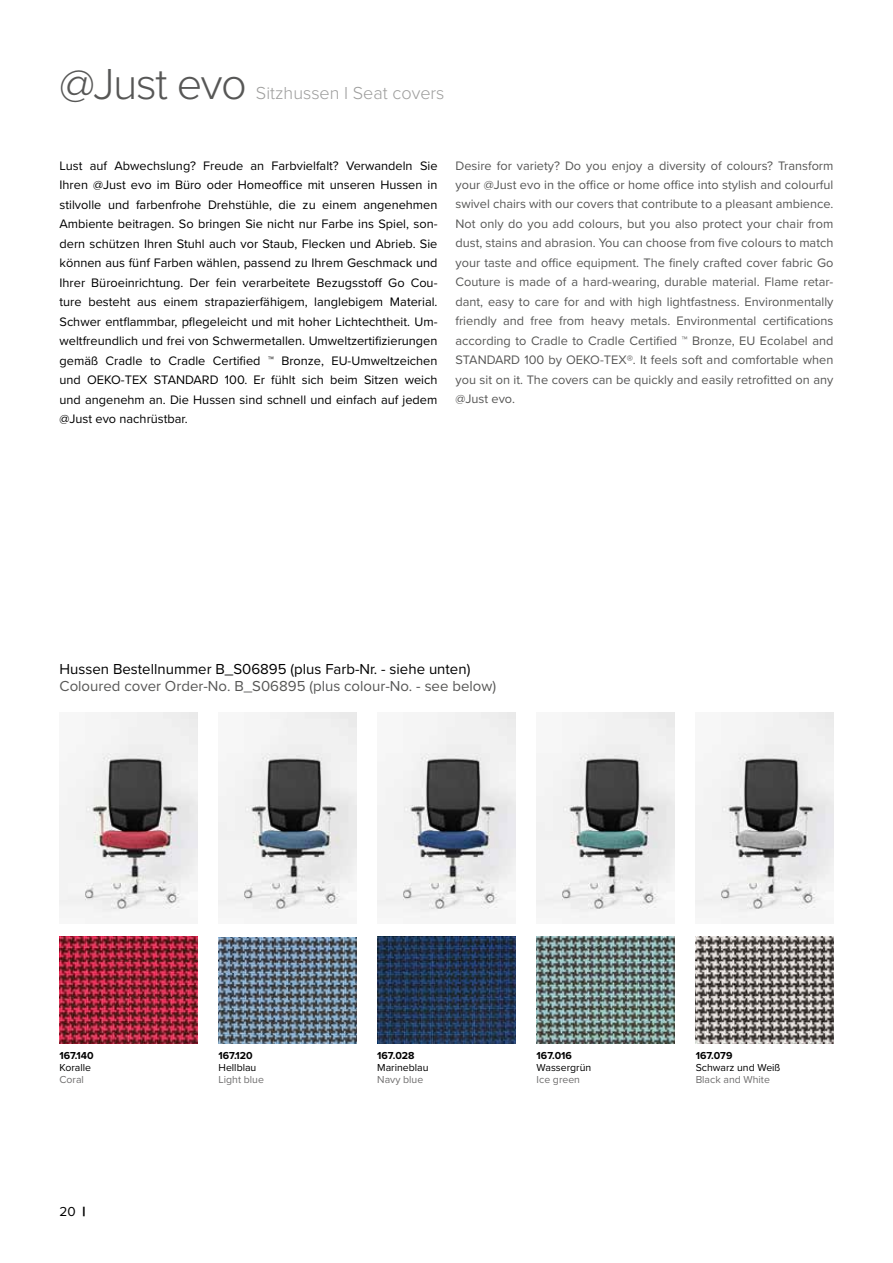
<style>
.page{position:relative;width:893px;height:1263px;background:#fff}
.page>*{position:absolute;margin:0;border:0;box-sizing:border-box;transform-origin:0 0}
.t1{font:300 45px "Proxima Nova";letter-spacing:-.03em;color:#575756}
.t2{font:300 18px "Proxima Nova";color:#9d9d9c}
.t3{font:15px "Proxima Nova";color:#575756}
.t4{font:15px "Proxima Nova";color:#000}
.t5{font:13.5px "Proxima Nova";color:#000}
.t6{font:12.75px/19.5px "Proxima Nova";color:#000;text-align:justify}
.t7{font:12.75px/19.5px "Proxima Nova";color:#575756;text-align:justify}
.t8{font:10.5px "Proxima Nova";color:#000}
.t9{font:10.5px "Proxima Nova";color:#706f6f}
.t10{font:700 10.5px "Proxima Nova";color:#000}
.s1{font-weight:900}
</style>
<div class="page">
<img style="left:60px;top:937px;width:137px;height:106px">
<img style="left:219px;top:937px;width:137px;height:107px">
<img style="left:377px;top:937px;width:138px;height:106px">
<img style="left:696px;top:937px;width:137px;height:106px">
<img style="left:537px;top:937px;width:137px;height:106px">
<img style="left:60px;top:712px;width:137px;height:206px">
<img style="left:219px;top:712px;width:137px;height:206px">
<img style="left:537px;top:712px;width:137px;height:206px">
<img style="left:377px;top:712px;width:138px;height:206px">
<img style="left:696px;top:712px;width:137px;height:206px">
<h1 class="t1" style="left:60px;top:51px;width:189px">@Just evo</h1>
<h2 class="t2" style="left:256px;top:80px;width:190px">Sitzhussen I Seat covers</h2>
<p class="t6" style="left:60px;top:155px;width:379px">Lust auf Abwechslung? Freude an Farbvielfalt? Verwandeln Sie Ihren @Just evo im Büro oder Homeoffice mit unseren Hussen in stilvolle und farbenfrohe Drehstühle, die zu einem angenehmen Ambiente beitragen. So bringen Sie nicht nur Farbe ins Spiel, son&shy;dern schützen Ihren Stuhl auch vor Staub, Flecken und Abrieb. Sie können aus fünf Farben wählen, passend zu Ihrem Geschmack und Ihrer Büroeinrichtung. Der fein verarbeitete Bezugsstoff Go Cou&shy;ture besteht aus einem strapazierfähigem, langlebigem Material.<br>Schwer entflammbar, pflegeleicht und mit hoher Lichtechtheit. Um&shy;weltfreundlich und frei von Schwermetallen. Umweltzertifizierungen gemäß Cradle to Cradle Certified ™ Bronze, EU-Umweltzeichen und OEKO-TEX STANDARD 100. Er fühlt sich beim Sitzen weich und angenehm an. Die Hussen sind schnell und einfach auf jedem @Just evo nachrüstbar.</p>
<p class="t7" style="left:455px;top:155px;width:379px">Desire for variety? Do you enjoy a diversity of colours? Transform your @Just evo in the office or home office into stylish and colourful swivel chairs with our covers that contribute to a pleasant ambience.<br>Not only do you add colours, but you also protect your chair from dust, stains and abrasion. You can choose from five colours to match your taste and office equipment. The finely crafted cover fabric Go Couture is made of a hard-wearing, durable material. Flame retar&shy;dant, easy to care for and with high lightfastness. Environmentally friendly and free from heavy metals. Environmental certifications according to Cradle to Cradle Certified ™ Bronze, EU Ecolabel and STANDARD 100 by OEKO-TEX®. It feels soft and comfortable when you sit on it. The covers can be quickly and easily retrofitted on any @Just evo.</p>
<p class="t4" style="left:60px;top:658px;width:412px">Hussen Bestellnummer B_S06895 (plus Farb-Nr. - siehe unten)</p>
<p class="t3" style="left:60px;top:674px;width:438px">Coloured cover Order-No. B_S06895 (plus colour-No. - see below)</p>
<p class="t10" style="left:60px;top:1048px;width:36px">167.140</p>
<p class="t8" style="left:60px;top:1060px;width:33px">Koralle</p>
<p class="t9" style="left:60px;top:1071px;width:26px">Coral</p>
<p class="t5" style="left:60px;top:1201px;width:27px">20 <span class="s1">|</span></p>
<p class="t10" style="left:219px;top:1048px;width:36px">167.120</p>
<p class="t8" style="left:219px;top:1060px;width:39px">Hellblau</p>
<p class="t9" style="left:219px;top:1071px;width:47px">Light blue</p>
<p class="t10" style="left:377px;top:1048px;width:39px">167.028</p>
<p class="t8" style="left:377px;top:1060px;width:53px">Marineblau</p>
<p class="t9" style="left:377px;top:1071px;width:48px">Navy blue</p>
<p class="t10" style="left:537px;top:1048px;width:37px">167.016</p>
<p class="t8" style="left:537px;top:1060px;width:56px">Wassergrün</p>
<p class="t9" style="left:537px;top:1071px;width:45px">Ice green</p>
<p class="t10" style="left:696px;top:1048px;width:38px">167.079</p>
<p class="t8" style="left:696px;top:1060px;width:86px">Schwarz und Weiß</p>
<p class="t9" style="left:696px;top:1071px;width:76px">Black and White</p>
</div>
